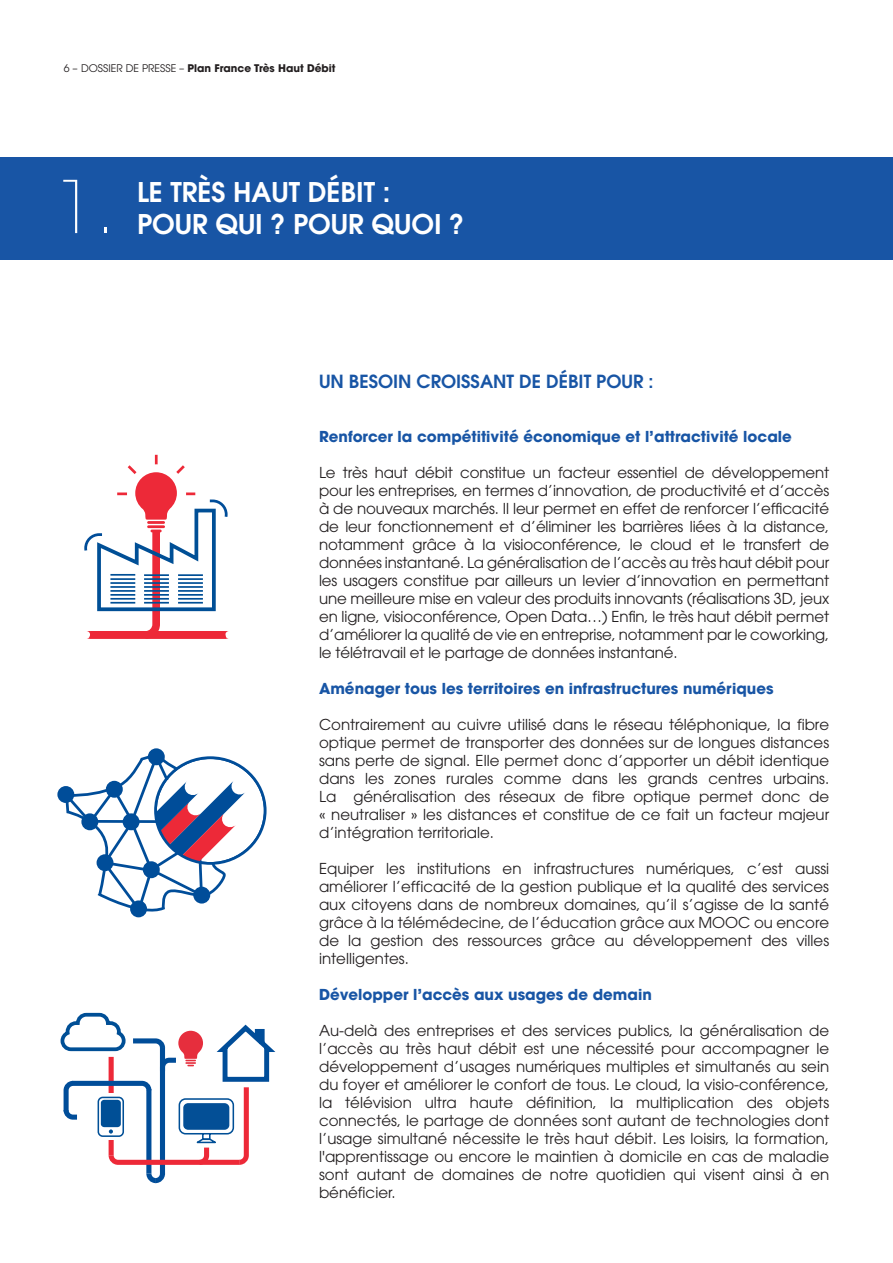
<style>
.page{position:relative;width:893px;height:1263px;background:#fff}
.page>*{position:absolute;margin:0;border:0;box-sizing:border-box;transform-origin:0 0}
.t1{font:200 72px "Avant Garde";color:#fff}
.Titre{font:600 27px "Avant Garde";color:#fff}
.sous_titre{font:600 18px "Avant Garde";color:#1855a5}
.courant{font:15px/18px "Avant Garde";color:#231f20;text-align:justify}
.courant_medium{font:15px/18px "Avant Garde";letter-spacing:-.01em;color:#231f20;text-align:justify}
.rubriques{font:700 15px "Avant Garde";color:#1855a5}
.t2{font:700 10.5px "Avant Garde";color:#231f20}
.s1{font-weight:400}
</style>
<div class="page">
<div style="left:0;top:157px;width:893px;height:102px;background:#1855a5"></div>
<svg style="left:57px;top:786px;width:17px;height:17px"></svg>
<svg style="left:148px;top:748px;width:17px;height:17px"></svg>
<svg style="left:62px;top:750px;width:205px;height:167px"></svg>
<svg style="left:84px;top:454px;width:145px;height:185px"></svg>
<hr style="left:144px;top:594px;width:25px;height:2px;background:#004f96">
<hr style="left:144px;top:590px;width:25px;height:2px;background:#004f96">
<hr style="left:144px;top:598px;width:25px;height:2px;background:#004f96">
<hr style="left:144px;top:602px;width:25px;height:2px;background:#004f96">
<hr style="left:144px;top:578px;width:25px;height:2px;background:#004f96">
<hr style="left:144px;top:574px;width:25px;height:2px;background:#004f96">
<hr style="left:144px;top:582px;width:25px;height:2px;background:#004f96">
<hr style="left:144px;top:586px;width:25px;height:2px;background:#004f96">
<hr style="left:110px;top:594px;width:25px;height:2px;background:#004f96">
<hr style="left:110px;top:590px;width:25px;height:2px;background:#004f96">
<hr style="left:110px;top:598px;width:25px;height:2px;background:#004f96">
<hr style="left:110px;top:602px;width:25px;height:2px;background:#004f96">
<hr style="left:110px;top:578px;width:25px;height:2px;background:#004f96">
<hr style="left:110px;top:574px;width:25px;height:2px;background:#004f96">
<hr style="left:110px;top:582px;width:25px;height:2px;background:#004f96">
<hr style="left:110px;top:586px;width:25px;height:2px;background:#004f96">
<hr style="left:178px;top:594px;width:25px;height:2px;background:#004f96">
<hr style="left:178px;top:590px;width:25px;height:2px;background:#004f96">
<hr style="left:178px;top:598px;width:25px;height:2px;background:#004f96">
<hr style="left:178px;top:602px;width:25px;height:2px;background:#004f96">
<hr style="left:178px;top:578px;width:25px;height:2px;background:#004f96">
<hr style="left:178px;top:574px;width:25px;height:2px;background:#004f96">
<hr style="left:178px;top:582px;width:25px;height:2px;background:#004f96">
<hr style="left:178px;top:586px;width:25px;height:2px;background:#004f96">
<svg style="left:60px;top:1012px;width:216px;height:171px"></svg>
<p class="t2" style="left:64px;top:61px;width:273px"><span class="s1">6 – DOSSIER DE PRESSE –</span> Plan France Très Haut Débit</p>
<p class="t1" style="left:55px;top:165px;width:61px">1.</p>
<p class="Titre" style="left:137px;top:174px;width:255px">LE TRÈS HAUT DÉBIT :</p>
<p class="Titre" style="left:137px;top:207px;width:329px">POUR QUI ? POUR QUOI ?</p>
<p class="sous_titre" style="left:319px;top:369px;width:336px">UN BESOIN CROISSANT DE DÉBIT POUR :</p>
<p class="rubriques" style="left:319px;top:426px;width:474px">Renforcer la compétitivité économique et l’attractivité locale</p>
<p class="courant_medium" style="left:319px;top:463px;width:512px">Le très haut débit constitue un facteur essentiel de développement pour les entreprises, en termes d’innovation, de productivité et d’accès à de nouveaux marchés. Il leur permet en effet de renforcer l’efficacité de leur fonctionnement et d’éliminer les barrières liées à la distance, notamment grâce à la visioconférence, le cloud et le transfert de données instantané. La généralisation de l’accès au très haut débit pour les usagers constitue par ailleurs un levier d’innovation en permettant une meilleure mise en valeur des produits innovants (réalisations 3D, jeux en ligne, visioconférence, Open Data…) Enfin, le très haut débit permet d’améliorer la qualité de vie en entreprise, notamment par le coworking, le télétravail et le partage de données instantané.</p>
<p class="rubriques" style="left:319px;top:678px;width:456px">Aménager tous les territoires en infrastructures numériques</p>
<p class="courant" style="left:319px;top:715px;width:512px">Contrairement au cuivre utilisé dans le réseau téléphonique, la fibre optique permet de transporter des données sur de longues distances sans perte de signal. Elle permet donc d’apporter un débit identique dans les zones rurales comme dans les grands centres urbains.<br>La généralisation des réseaux de fibre optique permet donc de « neutraliser » les distances et constitue de ce fait un facteur majeur d’intégration territoriale.</p>
<p class="courant" style="left:319px;top:859px;width:512px">Equiper les institutions en infrastructures numériques, c’est aussi améliorer l’efficacité de la gestion publique et la qualité des services aux citoyens dans de nombreux domaines, qu’il s’agisse de la santé grâce à la télémédecine, de l’éducation grâce aux MOOC ou encore de la gestion des ressources grâce au développement des villes intelligentes.</p>
<p class="rubriques" style="left:319px;top:984px;width:334px">Développer l’accès aux usages de demain</p>
<p class="courant" style="left:319px;top:1021px;width:512px">Au-delà des entreprises et des services publics, la généralisation de l’accès au très haut débit est une nécessité pour accompagner le développement d’usages numériques multiples et simultanés au sein du foyer et améliorer le confort de tous. Le cloud, la visio-conférence, la télévision ultra haute définition, la multiplication des objets connectés, le partage de données sont autant de technologies dont l’usage simultané nécessite le très haut débit. Les loisirs, la formation, l'apprentissage ou encore le maintien à domicile en cas de maladie sont autant de domaines de notre quotidien qui visent ainsi à en bénéficier.</p>
</div>
